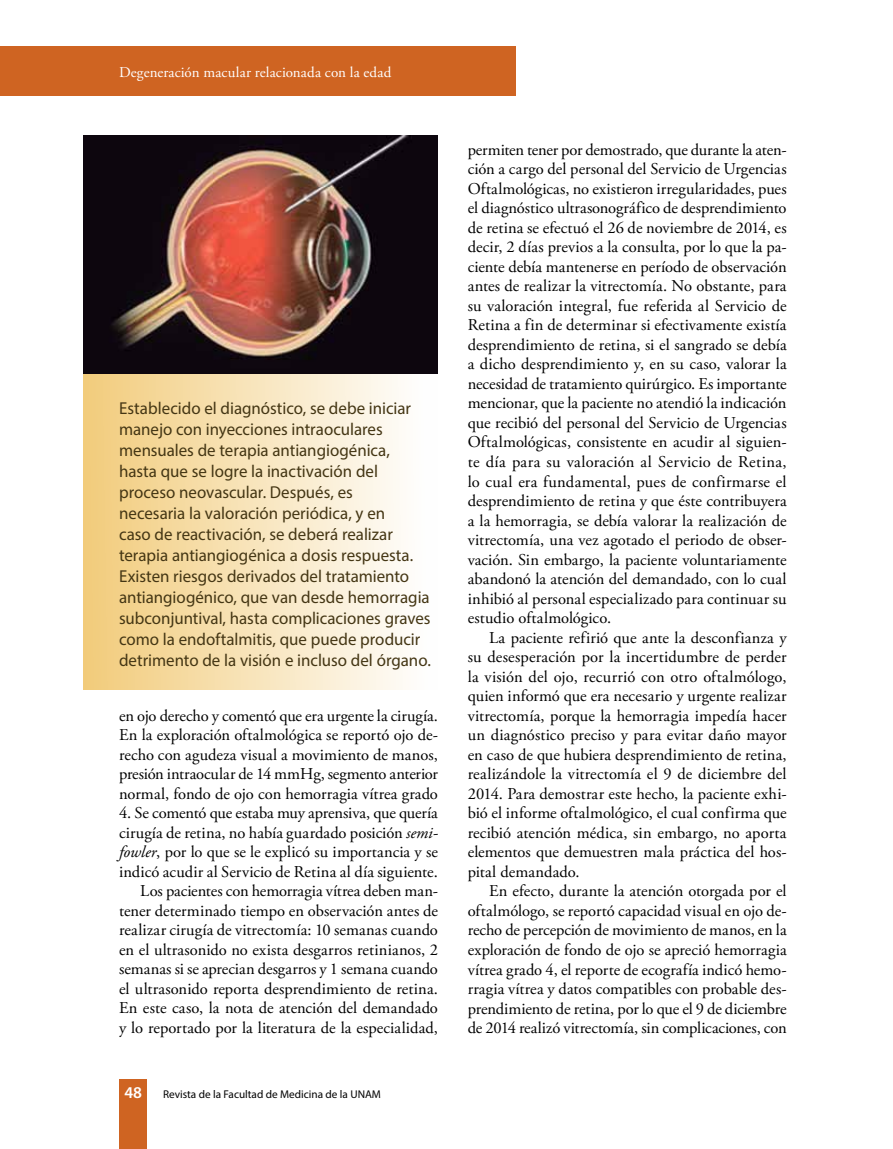
<style>
.page{position:relative;width:893px;height:1149px;background:#fff}
.page>*{position:absolute;margin:0;border:0;box-sizing:border-box;transform-origin:0 0}
.t1{font:17.25px/21px "Myriad Pro";color:#443614}
.t2{font:16.5px/19.5px "Adobe Garamond Pro";color:#000;text-align:justify}
.t3{font:600 16.5px "Myriad Pro";color:#fff}
.t4{font:15px "Adobe Garamond Pro";letter-spacing:.01em;color:#fff}
.t5{font:11.25px "Myriad Pro";color:#000}
.s1{font-style:italic}
</style>
<div class="page">
<div style="left:119px;top:1079px;width:28px;height:69px;background:#cf6422"></div>
<div style="left:0;top:47px;width:516px;height:49px;background:#cf6422"></div>
<div style="left:83px;top:369px;width:355px;height:320px;background:linear-gradient(to right,#f2cb7b,#fff)"></div>
<img style="left:83px;top:135px;width:355px;height:239px">
<p class="t4" style="left:119px;top:63px;width:274px">Degeneración macular relacionada con la edad</p>
<p class="t1" style="left:119px;top:397px;width:313px">Establecido el diagnóstico, se debe iniciar manejo con inyecciones intraoculares mensuales de terapia antiangiogénica, hasta que se logre la inactivación del proceso neovascular. Después, es<br>necesaria la valoración periódica, y en<br>caso de reactivación, se deberá realizar terapia antiangiogénica a dosis respuesta.<br>Existen riesgos derivados del tratamiento antiangiogénico, que van desde hemorragia subconjuntival, hasta complicaciones graves como la endoftalmitis, que puede producir detrimento de la visión e incluso del órgano.</p>
<p class="t2" style="left:119px;top:706px;width:320px">en ojo derecho y comentó que era urgente la cirugía.<br>En la exploración oftalmológica se reportó ojo de&shy;recho con agudeza visual a movimiento de manos, presión intraocular de 14 mmHg, segmento anterior normal, fondo de ojo con hemorragia vítrea grado</p>
<p class="t2" style="left:119px;top:803px;width:321px;text-align:right">4. Se comentó que estaba muy aprensiva, que quería cirugía de retina, no había guardado posición <span class="s1">semi&shy;fowler</span>, por lo que se le explicó su importancia y se indicó acudir al Servicio de Retina al día siguiente.<br>Los pacientes con hemorragia vítrea deben man&shy;tener determinado tiempo en observación antes de realizar cirugía de vitrectomía: 10 semanas cuando en el ultrasonido no exista desgarros retinianos, 2 semanas si se aprecian desgarros y 1 semana cuando el ultrasonido reporta desprendimiento de retina.<br>En este caso, la nota de atención del demandado y lo reportado por la literatura de la especialidad,</p>
<p class="t3" style="left:124px;top:1081px;width:19px">48</p>
<p class="t5" style="left:163px;top:1086px;width:219px">Revista de la Facultad de Medicina de la UNAM</p>
<p class="t2" style="left:468px;top:140px;width:321px">permiten tener por demostrado, que durante la aten&shy;ción a cargo del personal del Servicio de Urgencias Oftalmológicas, no existieron irregularidades, pues el diagnóstico ultrasonográfico de desprendimiento de retina se efectuó el 26 de noviembre de 2014, es decir, 2 días previos a la consulta, por lo que la pa&shy;ciente debía mantenerse en período de observación antes de realizar la vitrectomía. No obstante, para su valoración integral, fue referida al Servicio de Retina a fin de determinar si efectivamente existía desprendimiento de retina, si el sangrado se debía a dicho desprendimiento y, en su caso, valorar la necesidad de tratamiento quirúrgico. Es importante mencionar, que la paciente no atendió la indicación que recibió del personal del Servicio de Urgencias Oftalmológicas, consistente en acudir al siguien&shy;te día para su valoración al Servicio de Retina, lo cual era fundamental, pues de confirmarse el desprendimiento de retina y que éste contribuyera a la hemorragia, se debía valorar la realización de vitrectomía, una vez agotado el periodo de obser&shy;vación. Sin embargo, la paciente voluntariamente abandonó la atención del demandado, con lo cual inhibió al personal especializado para continuar su estudio oftalmológico.</p>
<p class="t2" style="left:468px;top:628px;width:320px;text-indent:21px">La paciente refirió que ante la desconfianza y su desesperación por la incertidumbre de perder la visión del ojo, recurrió con otro oftalmólogo, quien informó que era necesario y urgente realizar vitrectomía, porque la hemorragia impedía hacer un diagnóstico preciso y para evitar daño mayor en caso de que hubiera desprendimiento de retina, realizándole la vitrectomía el 9 de diciembre del 2014. Para demostrar este hecho, la paciente exhi&shy;bió el informe oftalmológico, el cual confirma que recibió atención médica, sin embargo, no aporta elementos que demuestren mala práctica del hos&shy;pital demandado.</p>
<p class="t2" style="left:468px;top:881px;width:321px;text-indent:21px">En efecto, durante la atención otorgada por el oftalmólogo, se reportó capacidad visual en ojo de&shy;recho de percepción de movimiento de manos, en la exploración de fondo de ojo se apreció hemorragia vítrea grado 4, el reporte de ecografía indicó hemo&shy;rragia vítrea y datos compatibles con probable des&shy;prendimiento de retina, por lo que el 9 de diciembre de 2014 realizó vitrectomía, sin complicaciones, con</p>
</div>
